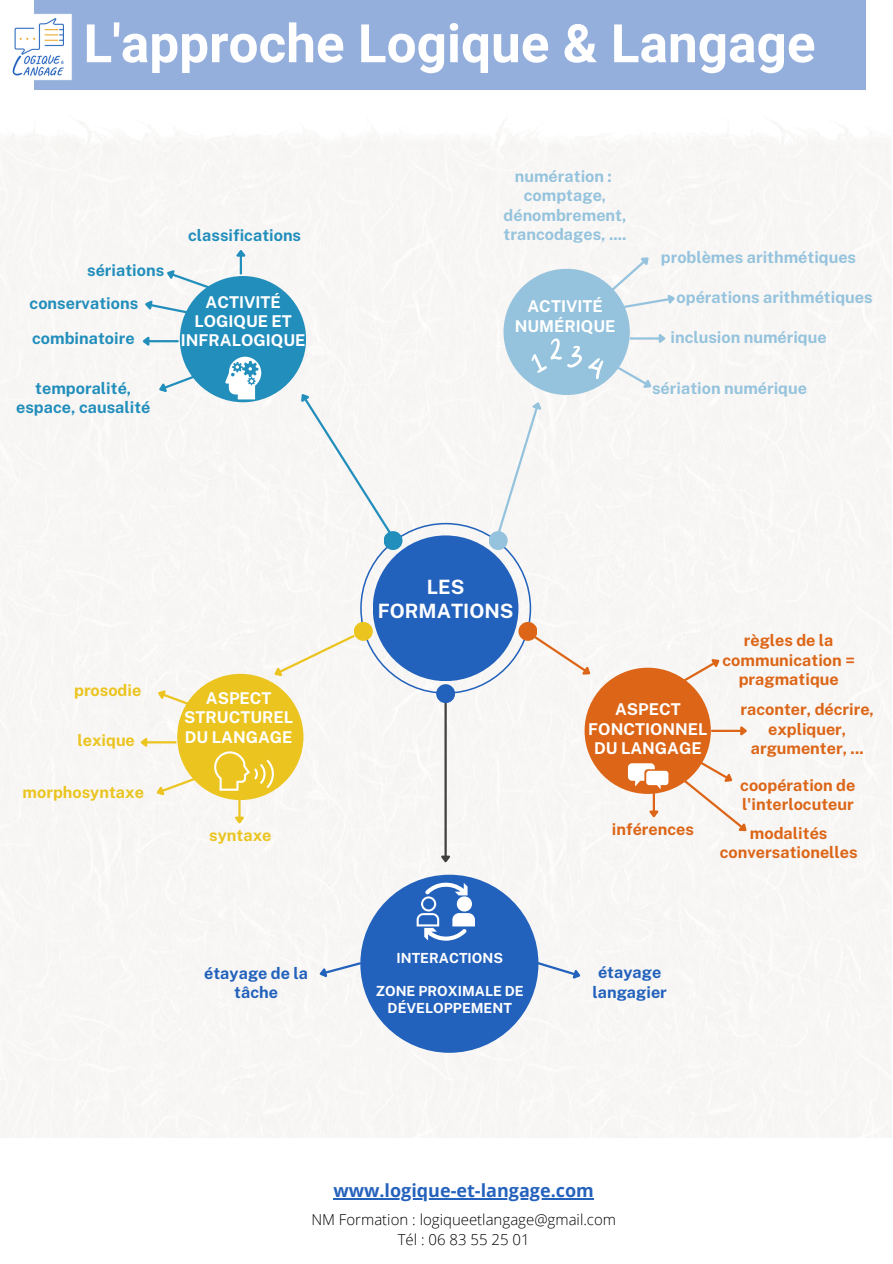
<style>
.page{position:relative;width:893px;height:1264px;background:#fff}
.page>*{position:absolute;margin:0;border:0;box-sizing:border-box;transform-origin:0 0}
.t1{font:700 53.1px "Roboto";color:#fff}
.t2{font:700 19.8px/23.5px "Public Sans";color:#fff;text-align:center}
.t3{font:700 18px "Open Sans";color:#2562bc}
.t4{font:700 16.2px/19.2px "Public Sans";color:#dc6517;text-align:center}
.t5{font:700 16.2px/19.2px "Public Sans";color:#95c3dd;text-align:center}
.t6{font:700 16.2px/19.2px "Public Sans";color:#fff;text-align:center}
.t7{font:700 16.2px/19.2px "Public Sans";color:#228ebc;text-align:center}
.t8{font:700 16.2px "Public Sans";color:#ebc41f}
.t9{font:700 16.2px/19.2px "Public Sans";color:#2261bc;text-align:center}
.t10{font:300 15px/20.2px "Open Sans";color:#000;text-align:center}
.t11{font:700 13.95px/16.5px "Public Sans";color:#fff;text-align:center}
</style>
<div class="page">
<div style="left:0;top:119px;width:891px;height:1018px;background:#f7f6f4"></div>
<div style="left:34px;top:0;width:831px;height:90px;background:#95afdd"></div>
<svg style="left:615px;top:365px;width:42px;height:28px"></svg>
<div style="left:180px;top:276px;width:126px;height:126px;background:#228ebc;border-radius:50%"></div>
<div style="left:503px;top:269px;width:126px;height:126px;background:#95c3dd;border-radius:50%"></div>
<svg style="left:153px;top:685px;width:42px;height:23px"></svg>
<svg style="left:152px;top:775px;width:48px;height:26px"></svg>
<div style="left:177px;top:674px;width:126px;height:126px;background:#ebc41f;border-radius:50%"></div>
<div style="left:584px;top:667px;width:126px;height:127px;background:#dc6517;border-radius:50%"></div>
<div style="left:360px;top:874px;width:178px;height:178px;background:#2261bc;border-radius:50%"></div>
<hr style="left:444px;top:692px;width:2px;height:163px;background:#404040">
<svg style="left:439px;top:853px;width:14px;height:12px"></svg>
<div style="left:436px;top:684px;width:19px;height:19px;background:#2261bc;border-radius:50%"></div>
<svg style="left:269px;top:388px;width:327px;height:305px"></svg>
<div style="left:518px;top:622px;width:19px;height:19px;background:#dc6517;border-radius:50%"></div>
<svg style="left:233px;top:247px;width:14px;height:26px"></svg>
<hr style="left:149px;top:340px;width:29px;height:2px;background:#228ebc">
<svg style="left:140px;top:335px;width:11px;height:14px"></svg>
<svg style="left:154px;top:372px;width:47px;height:26px"></svg>
<hr style="left:630px;top:337px;width:28px;height:2px;background:#95c3dd">
<svg style="left:656px;top:330px;width:12px;height:15px"></svg>
<svg style="left:233px;top:799px;width:14px;height:27px"></svg>
<hr style="left:652px;top:793px;width:3px;height:17px;background:#dc6517">
<svg style="left:647px;top:808px;width:14px;height:12px"></svg>
<hr style="left:147px;top:741px;width:28px;height:2px;background:#ebc41f">
<svg style="left:138px;top:735px;width:11px;height:15px"></svg>
<hr style="left:712px;top:729px;width:28px;height:3px;background:#dc6517">
<svg style="left:738px;top:723px;width:11px;height:14px"></svg>
<svg style="left:680px;top:652px;width:44px;height:32px"></svg>
<svg style="left:536px;top:959px;width:49px;height:23px"></svg>
<svg style="left:315px;top:960px;width:47px;height:22px"></svg>
<svg style="left:628px;top:763px;width:40px;height:26px"></svg>
<svg style="left:141px;top:266px;width:75px;height:49px"></svg>
<svg style="left:606px;top:250px;width:72px;height:59px"></svg>
<svg style="left:680px;top:758px;width:73px;height:79px"></svg>
<svg style="left:531px;top:338px;width:72px;height:41px"></svg>
<svg style="left:214px;top:751px;width:62px;height:39px"></svg>
<svg style="left:225px;top:357px;width:36px;height:42px"></svg>
<svg style="left:416px;top:880px;width:59px;height:60px"></svg>
<img style="left:12px;top:13px;width:60px;height:68px">
<hr style="left:333px;top:1198px;width:261px;height:1px;background:#2562bc">
<h1 class="t1" style="left:83px;top:13px;width:733px">L'approche Logique &amp; Langage</h1>
<p class="t7" style="left:188px;top:225px;width:114px">classifications</p>
<p class="t5" style="left:503px;top:167px;width:125px">numération : comptage, dénombrement, trancodages, ....</p>
<p class="t7" style="left:87px;top:261px;width:79px">sériations</p>
<p class="t5" style="left:660px;top:247px;width:197px">problèmes arithmétiques</p>
<p class="t7" style="left:30px;top:294px;width:110px">conservations</p>
<p class="t7" style="left:32px;top:329px;width:104px">combinatoire</p>
<p class="t6" style="left:181px;top:292px;width:126px">ACTIVITÉ<br>LOGIQUE ET<br>INFRALOGIQUE</p>
<p class="t6" style="left:514px;top:297px;width:102px">ACTIVITÉ<br>NUMÉRIQUE</p>
<p class="t5" style="left:676px;top:288px;width:197px">opérations arithmétiques</p>
<p class="t5" style="left:670px;top:328px;width:157px">inclusion numérique</p>
<p class="t7" style="left:16px;top:378px;width:136px">temporalité, espace, causalité</p>
<p class="t5" style="left:652px;top:378px;width:156px">sériation numérique</p>
<p class="t8" style="left:74px;top:680px;width:69px">prosodie</p>
<p class="t8" style="left:78px;top:730px;width:59px">lexique</p>
<p class="t8" style="left:23px;top:783px;width:123px">morphosyntaxe</p>
<p class="t2" style="left:378px;top:575px;width:137px">LES<br>FORMATIONS</p>
<p class="t6" style="left:184px;top:688px;width:110px">ASPECT<br>STRUCTUREL<br>DU LANGAGE</p>
<p class="t6" style="left:588px;top:700px;width:121px">ASPECT<br>FONCTIONNEL<br>DU LANGAGE</p>
<p class="t4" style="left:722px;top:631px;width:134px">règles de la communication = pragmatique</p>
<p class="t4" style="left:740px;top:700px;width:135px">raconter, décrire, expliquer, argumenter, ...</p>
<p class="t4" style="left:740px;top:775px;width:117px;text-align:left">coopération de l'interlocuteur</p>
<p class="t8" style="left:209px;top:825px;width:64px">syntaxe</p>
<p class="t9" style="left:204px;top:963px;width:105px">étayage de la tâche</p>
<p class="t11" style="left:396px;top:949px;width:108px">INTERACTIONS</p>
<p class="t11" style="left:376px;top:982px;width:149px">ZONE PROXIMALE DE<br>DÉVELOPPEMENT</p>
<p class="t4" style="left:612px;top:819px;width:83px">inférences</p>
<p class="t4" style="left:719px;top:823px;width:139px">modalités conversationelles</p>
<p class="t9" style="left:592px;top:963px;width:76px">étayage langagier</p>
<p class="t3" style="left:333px;top:1177px;width:262px">www.logique-et-langage.com</p>
<p class="t10" style="left:311px;top:1209px;width:306px">NM Formation : logiqueetlangage@gmail.com<br>Tél : 06 83 55 25 01</p>
</div>
